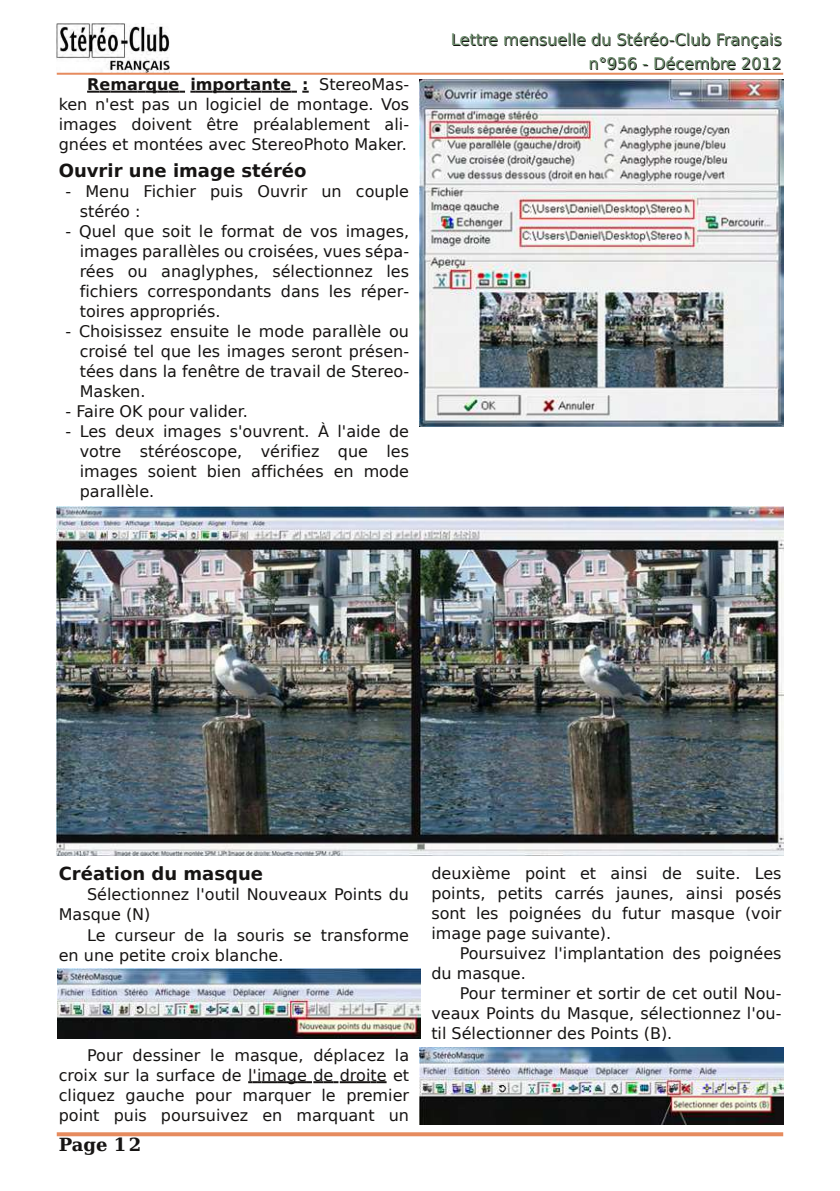
<style>
.page{position:relative;width:840px;height:1191px;background:#fff}
.page>*{position:absolute;margin:0;border:0;box-sizing:border-box;transform-origin:0 0}
.t1{font:700 18px "Bitstream Vera Sans";color:#161413}
.t2{font:700 18px "Bitstream Vera Serif";color:#161413}
.t3{font:16px/20px "Bitstream Vera Sans";color:#161413;text-align:justify}
.s1{font-weight:700}
.s2{color:#698b69}
</style>
<div class="page">
<img style="left:56px;top:24px;width:113px;height:48px">
<hr style="left:57px;top:73px;width:725px;height:2px;background:#e68b5e">
<svg style="left:57px;top:1132px;width:725px;height:4px;background:#e79369"></svg>
<svg style="left:87px;top:91px;width:221px;height:2px"></svg>
<img style="left:420px;top:79px;width:362px;height:347px">
<svg style="left:248px;top:1081px;width:138px;height:2px"></svg>
<img style="left:57px;top:506px;width:725px;height:350px">
<img style="left:57px;top:968px;width:363px;height:70px">
<img style="left:420px;top:1047px;width:362px;height:77px">
<p class="t3" style="left:59px;top:75px;width:352px;text-indent:28px"><span class="s1">Remarque importante :</span> StereoMas&shy;ken n'est pas un logiciel de montage. Vos images doivent être préalablement ali&shy;gnées et montées avec StereoPhoto Maker.</p>
<p class="t1" style="left:59px;top:163px;width:249px">Ouvrir une image stéréo</p>
<p class="t3" style="left:80px;top:183px;width:331px;text-indent:-14px">- Menu Fichier puis Ouvrir un couple stéréo :</p>
<p class="t3" style="left:80px;top:223px;width:331px;text-indent:-14px">- Quel que soit le format de vos images, images parallèles ou croisées, vues sépa&shy;rées ou anaglyphes, sélectionnez les fichiers correspondants dans les réper&shy;toires appropriés.</p>
<p class="t3" style="left:80px;top:323px;width:331px;text-indent:-14px">- Choisissez ensuite le mode parallèle ou croisé tel que les images seront présen&shy;tées dans la fenêtre de travail de Stereo-Masken.</p>
<p class="t3" style="left:65px;top:403px;width:184px">- Faire OK pour valider.</p>
<p class="t3" style="left:80px;top:423px;width:331px;text-indent:-14px">- Les deux images s'ouvrent. À l'aide de votre stéréoscope, vérifiez que les images soient bien affichées en mode parallèle.</p>
<p class="t3" style="left:451px;top:29px;width:332px;line-height:24px;text-align:right">Lettre mensue<span class="s2">ll</span>e du Stéréo-C<span class="s2">l</span>ub França<span class="s2">i</span>s n°956 - Décembre 2012</p>
<p class="t1" style="left:59px;top:866px;width:206px">Création du masque</p>
<p class="t3" style="left:59px;top:886px;width:352px;text-indent:28px">Sélectionnez l'outil Nouveaux Points du<br>Masque (N)</p>
<p class="t3" style="left:59px;top:926px;width:351px;text-indent:28px">Le curseur de la souris se transforme en une petite croix blanche.</p>
<p class="t3" style="left:59px;top:1046px;width:352px;text-indent:28px">Pour dessiner le masque, déplacez la croix sur la surface de l'image de droite et cliquez gauche pour marquer le premier point puis poursuivez en marquant un</p>
<p class="t2" style="left:59px;top:1137px;width:84px">Page 1 2</p>
<p class="t3" style="left:431px;top:864px;width:351px">deuxième point et ainsi de suite. Les points, petits carrés jaunes, ainsi posés sont les poignées du futur masque (voir image page suivante).</p>
<p class="t3" style="left:431px;top:944px;width:351px;text-indent:28px">Poursuivez l'implantation des poignées du masque.</p>
<p class="t3" style="left:431px;top:984px;width:351px;text-indent:28px">Pour terminer et sortir de cet outil Nou&shy;veaux Points du Masque, sélectionnez l'ou&shy;til Sélectionner des Points (B).</p>
</div>
